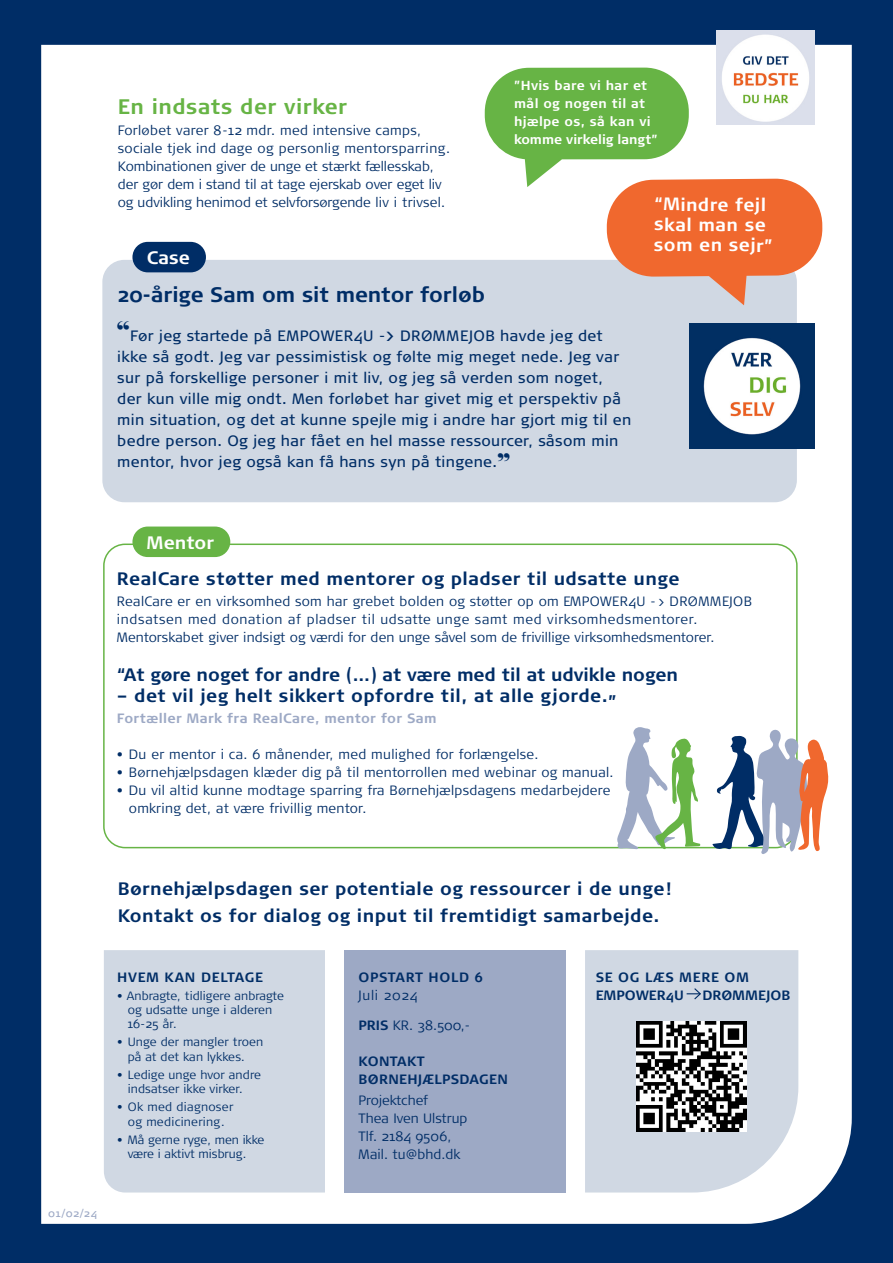
<style>
.page{position:relative;width:893px;height:1263px;background:#002d66}
.page>*{position:absolute;margin:0;border:0;box-sizing:border-box;transform-origin:0 0}
.t1{font:700 21px "Signa Normal";color:#002d66}
.t2{font:700 21px "Signa Normal";letter-spacing:.025em;color:#67b445}
.t3{font:700 18px "Signa Normal";letter-spacing:.025em;color:#002d66}
.t4{font:700 18px "Signa Normal";color:#002d66}
.t5{font:700 18px "Signa Normal";letter-spacing:.005em;color:#fff}
.t6{font:700 17.85px/20.4px "Signa Normal";letter-spacing:.015em;color:#fff}
.t7{font:15px/21px "Signa Normal";letter-spacing:.025em;color:#002d66}
.t8{font:300 13.5px/18px "Signa Normal";letter-spacing:.025em;color:#002d66}
.t9{font:300 13.5px/18px "Signa Normal";color:#002d66}
.t10{font:300 13.5px "Signa Normal";letter-spacing:.005em;color:#002d66}
.t11{font:700 13.5px "Signa Normal";letter-spacing:.025em;color:#002d66}
.t12{font:700 13.5px "Signa Normal";letter-spacing:.05em;color:#002d66}
.t13{font:700 13.5px "Signa Normal";letter-spacing:.025em;color:#9da9c5}
.t14{font:300 13.5px "Signa Normal";letter-spacing:.06em;color:#002d66}
.t15{font:700 13.05px/18px "Signa Normal";letter-spacing:.025em;color:#fff}
.t16{font:300 12px/14.4px "Signa Normal";letter-spacing:.01em;color:#002d66}
.t17{font:10.5px "Signa Normal";color:#9da9c5}
.s1{font-family:"Elephant";font-size:27px}
.s2{font-weight:700}
.s3{color:#d0d8e3}
</style>
<div class="page">
<div style="left:41px;top:45px;width:811px;height:1179px;background:#fff"></div>
<div style="left:104px;top:950px;width:221px;height:242px;background:#d0d8e3"></div>
<div style="left:344px;top:950px;width:222px;height:242px;background:#9da9c5"></div>
<img style="left:716px;top:31px;width:99px;height:37px">
<div style="left:585px;top:950px;width:213px;height:242px;background:#d0d8e3"></div>
<img style="left:637px;top:1021px;width:110px;height:110px">
<svg style="left:687px;top:980px;width:16px;height:20px"></svg>
<div style="left:103px;top:543px;width:695px;height:305px;border:2px solid #67b445;border-radius:21px"></div>
<div style="left:132px;top:526px;width:98px;height:31px;background:#67b445;border-radius:15px"></div>
<div style="left:103px;top:261px;width:693px;height:240px;background:#d0d8e3;border-radius:21px"></div>
<div style="left:102px;top:260px;width:695px;height:242px;border:2px solid #d0d8e3;border-radius:21px"></div>
<div style="left:132px;top:242px;width:74px;height:30px;background:#002d66;border-radius:15px"></div>
<svg style="left:485px;top:68px;width:337px;height:237px;background:#d2c29d"></svg>
<img style="left:690px;top:323px;width:125px;height:125px">
<svg style="left:617px;top:727px;width:83px;height:123px;background:#c9dacd"></svg>
<svg style="left:712px;top:729px;width:117px;height:127px;background:#bdb5bb"></svg>
<p class="t2" style="left:118px;top:95px;width:231px">En indsats der virker</p>
<p class="t8" style="left:118px;top:122px;width:305px">Forløbet varer 8-12 mdr. med intensive camps,</p>
<p class="t8" style="left:118px;top:140px;width:334px">sociale tjek ind dage og personlig mentorsparring.<br>Kombinationen giver de unge et stærkt fællesskab,</p>
<p class="t9" style="left:118px;top:176px;width:329px">der gør dem i stand til at tage ejerskab over eget liv og udvikling henimod et selvforsørgende liv i trivsel.</p>
<p class="t5" style="left:147px;top:247px;width:45px">Case</p>
<p class="t15" style="left:514px;top:76px;width:145px">”Hvis bare vi har et mål og nogen til at hjælpe os, så kan vi komme virkelig langt”</p>
<p class="t6" style="left:654px;top:194px;width:114px">“Mindre fejl</p>
<p class="t6" style="left:654px;top:214px;width:121px">skal man se som en sejr”</p>
<p class="t1" style="left:117px;top:282px;width:369px">20-årige Sam om sit mentor forløb</p>
<p class="t7" style="left:117px;top:325px;width:516px"><span class="s1">“</span>Før jeg startede på EMPOWER4U -&gt; DRØMMEJOB havde jeg det ikke så godt. Jeg var pessimistisk og følte mig meget nede. Jeg var sur på forskellige personer i mit liv, og jeg så verden som noget,<br>der kun ville mig ondt. Men forløbet har givet mig et perspektiv på min situation, og det at kunne spejle mig i andre har gjort mig til en bedre person. Og jeg har fået en hel masse ressourcer, såsom min mentor, hvor jeg også kan få hans syn på tingene.<span class="s1">”</span></p>
<p class="t5" style="left:147px;top:532px;width:69px">Mentor</p>
<p class="t3" style="left:117px;top:569px;width:564px">RealCare støtter med mentorer og pladser til udsatte unge</p>
<p class="t8" style="left:117px;top:593px;width:637px">RealCare er en virksomhed som har grebet bolden og støtter op om EMPOWER4U -&gt; DRØMMEJOB indsatsen med donation af pladser til udsatte unge samt med virksomhedsmentorer.<br>Mentorskabet giver indsigt og værdi for den unge såvel som de frivillige virksomhedsmentorer.</p>
<p class="t4" style="left:117px;top:665px;width:563px">“At gøre noget for andre (…) at være med til at udvikle nogen</p>
<p class="t3" style="left:117px;top:686px;width:501px">– det vil jeg helt sikkert opfordre til, at alle gjorde.”</p>
<p class="t13" style="left:117px;top:711px;width:321px">Fortæller Mark fra RealCare, mentor for Sam</p>
<p class="t8" style="left:117px;top:746px;width:423px">• Du er mentor i ca. 6 månender, med mulighed for forlængelse.</p>
<p class="t8" style="left:117px;top:764px;width:498px">• Børnehjælpsdagen klæder dig på til mentorrollen med webinar og manual.</p>
<p class="t8" style="left:129px;top:782px;width:483px;text-indent:-12px">• Du vil altid kunne modtage sparring fra Børnehjælpsdagens medarbejdere omkring det, at være frivillig mentor.</p>
<p class="t17" style="left:48px;top:1207px;width:50px">01/02/24</p>
<p class="t3" style="left:118px;top:878px;width:555px">Børnehjælpsdagen ser potentiale og ressourcer i de unge!</p>
<p class="t3" style="left:118px;top:905px;width:543px">Kontakt os for dialog og input til fremtidigt samarbejde.</p>
<p class="t12" style="left:117px;top:969px;width:147px">HVEM KAN DELTAGE</p>
<p class="t16" style="left:128px;top:988px;width:158px;text-indent:-10px">• Anbragte, tidligere anbragte og udsatte unge i alderen<br>16-25 år.</p>
<p class="t16" style="left:117px;top:1035px;width:148px">• Unge der mangler troen</p>
<p class="t16" style="left:128px;top:1049px;width:119px">på at det kan lykkes.</p>
<p class="t16" style="left:117px;top:1067px;width:145px">• Ledige unge hvor andre</p>
<p class="t16" style="left:128px;top:1082px;width:117px">indsatser ikke virker.</p>
<p class="t16" style="left:117px;top:1100px;width:118px">• Ok med diagnoser</p>
<p class="t16" style="left:128px;top:1114px;width:98px">og medicinering.</p>
<p class="t16" style="left:128px;top:1132px;width:138px;text-indent:-10px">• Må gerne ryge, men ikke være i aktivt misbrug.</p>
<p class="t12" style="left:359px;top:969px;width:126px">OPSTART HOLD 6</p>
<p class="t14" style="left:359px;top:987px;width:60px">Juli 2024</p>
<p class="t8" style="left:359px;top:1016px;width:113px"><span class="s2">PRIS</span> KR. 38.500,-</p>
<p class="t11" style="left:359px;top:1053px;width:67px">KONTAKT</p>
<p class="t11" style="left:359px;top:1071px;width:151px">BØRNEHJÆLPSDAGEN</p>
<p class="t10" style="left:359px;top:1092px;width:71px">Projektchef</p>
<p class="t10" style="left:359px;top:1110px;width:110px">Thea Iven Ulstrup</p>
<p class="t10" style="left:359px;top:1128px;width:94px">Tlf. 2184 9506,</p>
<p class="t10" style="left:359px;top:1146px;width:103px">Mail. tu@bhd.dk</p>
<p class="t12" style="left:596px;top:961px;width:155px">SE OG LÆS MERE OM</p>
<p class="t11" style="left:596px;top:979px;width:199px">EMPOWER4U <span class="s3">-</span> DRØMMEJOB</p>
<p class="t11" style="left:693px;top:987px;width:99px"><span class="s3">-</span> DRØMMEJOB</p>
</div>
